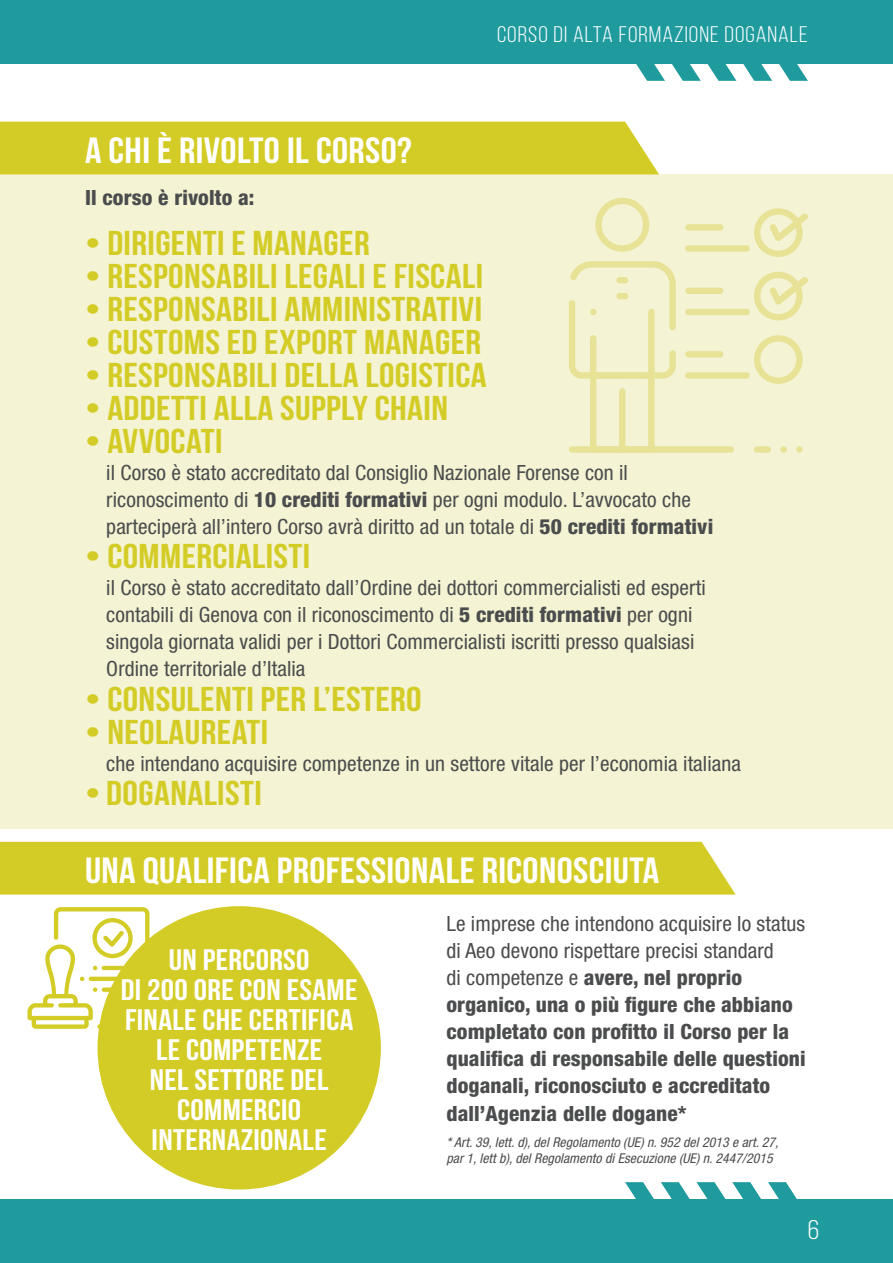
<style>
.page{position:relative;width:893px;height:1263px;background:#fff}
.page>*{position:absolute;margin:0;border:0;box-sizing:border-box;transform-origin:0 0}
.t1{font:36.45px "Bebas Neue";letter-spacing:.01em;color:#fff;scale:1.11 1}
.t2{font:34.5px "Bebas Neue";letter-spacing:.01em;color:#d4cc26;scale:1.13 1}
.t3{font:29.7px/30px "Bebas Neue";letter-spacing:.01em;color:#fff;text-align:center;scale:1.13 1}
.t4{font:27px "Bebas Neue";color:#fff;scale:1.11 1}
.t5{font:22.5px "Bebas Neue";letter-spacing:.04em;color:#fff;scale:1.1 1}
.t6{font:condensed 21px/27px "Helvetica Neue LT Std";letter-spacing:.005em;color:#4b4c4d}
.t7{font:800 condensed 21px/27px "Helvetica Neue LT Std";letter-spacing:.005em;color:#4b4c4d}
.t8{font:italic condensed 13.5px/16.5px "Helvetica Neue LT Std";letter-spacing:.005em;color:#4b4c4d}
.s1{font-weight:800}
.s2{font-weight:400}
</style>
<div class="page">
<svg style="left:28px;top:907px;width:121px;height:122px"></svg>
<div style="left:0;top:174px;width:893px;height:655px;background:#f4f3d3"></div>
<svg style="left:569px;top:198px;width:239px;height:255px"></svg>
<svg style="left:636px;top:64px;width:172px;height:17px"></svg>
<div style="left:0;top:0;width:893px;height:64px;background:#1f9b9e"></div>
<svg style="left:625px;top:1182px;width:172px;height:17px"></svg>
<div style="left:0;top:1199px;width:893px;height:64px;background:#1f9b9e"></div>
<div style="left:0;top:122px;width:659px;height:52px;background:#d4cc26"></div>
<div style="left:0;top:842px;width:736px;height:52px;background:#d4cc26"></div>
<div style="left:98px;top:906px;width:283px;height:283px;background:#d4cc26;border-radius:50%"></div>
<h1 class="t1" style="left:85px;top:131px;width:296px">A CHI È RIVOLTO IL CORSO?</h1>
<p class="t7" style="left:85px;top:184px;width:171px">Il corso è rivolto a:</p>
<p class="t5" style="left:497px;top:23px;width:284px">CORSO DI ALTA FORMAZIONE DOGANALE</p>
<h2 class="t2" style="left:85px;top:224px;width:253px">• DIRIGENTI E MANAGER</h2>
<h2 class="t2" style="left:85px;top:257px;width:354px">• RESPONSABILI LEGALI E FISCALI</h2>
<h2 class="t2" style="left:85px;top:290px;width:353px">• RESPONSABILI AMMINISTRATIVI</h2>
<h2 class="t2" style="left:85px;top:323px;width:352px">• CUSTOMS ED EXPORT MANAGER</h2>
<h2 class="t2" style="left:85px;top:356px;width:357px">• RESPONSABILI DELLA LOGISTICA</h2>
<h2 class="t2" style="left:85px;top:389px;width:323px">• ADDETTI ALLA SUPPLY CHAIN</h2>
<h2 class="t2" style="left:85px;top:422px;width:123px">• AVVOCATI</h2>
<p class="t6" style="left:106px;top:458px;width:608px">il Corso è stato accreditato dal Consiglio Nazionale Forense con il riconoscimento di <span class="s1">10 crediti formativi</span> per ogni modulo. L’avvocato che parteciperà all’intero Corso avrà diritto ad un totale di <span class="s1">50 crediti formativi</span></p>
<h2 class="t2" style="left:85px;top:537px;width:201px">• COMMERCIALISTI</h2>
<p class="t6" style="left:106px;top:574px;width:601px">il Corso è stato accreditato dall’Ordine dei dottori commercialisti ed esperti contabili di Genova con il riconoscimento di <span class="s1">5 crediti formativi</span> per ogni singola giornata validi per i Dottori Commercialisti iscritti presso qualsiasi Ordine territoriale d’Italia</p>
<h2 class="t2" style="left:85px;top:680px;width:299px">• CONSULENTI PER L’ESTERO</h2>
<h2 class="t2" style="left:85px;top:713px;width:164px">• NEOLAUREATI</h2>
<p class="t6" style="left:106px;top:749px;width:636px">che intendano acquisire competenze in un settore vitale per l’economia italiana</p>
<h2 class="t2" style="left:85px;top:774px;width:158px">• DOGANALISTI</h2>
<h1 class="t1" style="left:85px;top:851px;width:519px">UNA QUALIFICA PROFESSIONALE RICONOSCIUTA</h1>
<h3 class="t3" style="left:121px;top:944px;width:211px">UN PERCORSO<br>DI 200 ORE CON ESAME<br>FINALE CHE CERTIFICA<br>LE COMPETENZE<br>NEL SETTORE DEL<br>COMMERCIO<br>INTERNAZIONALE</h3>
<p class="t7" style="left:446px;top:910px;width:361px"><span class="s2">Le imprese che intendono acquisire lo status di Aeo devono rispettare precisi standard<br>di competenze e</span> avere, nel proprio organico, una o più figure che abbiano completato con profitto il Corso per la qualifica di responsabile delle questioni doganali, riconosciuto e accreditato dall’Agenzia delle dogane*</p>
<p class="t8" style="left:446px;top:1134px;width:334px">* Art. 39, lett. d), del Regolamento (UE) n. 952 del 2013 e art. 27, par 1, lett b), del Regolamento di Esecuzione (UE) n. 2447/2015</p>
<p class="t4" style="left:808px;top:1215px;width:12px">6</p>
</div>
